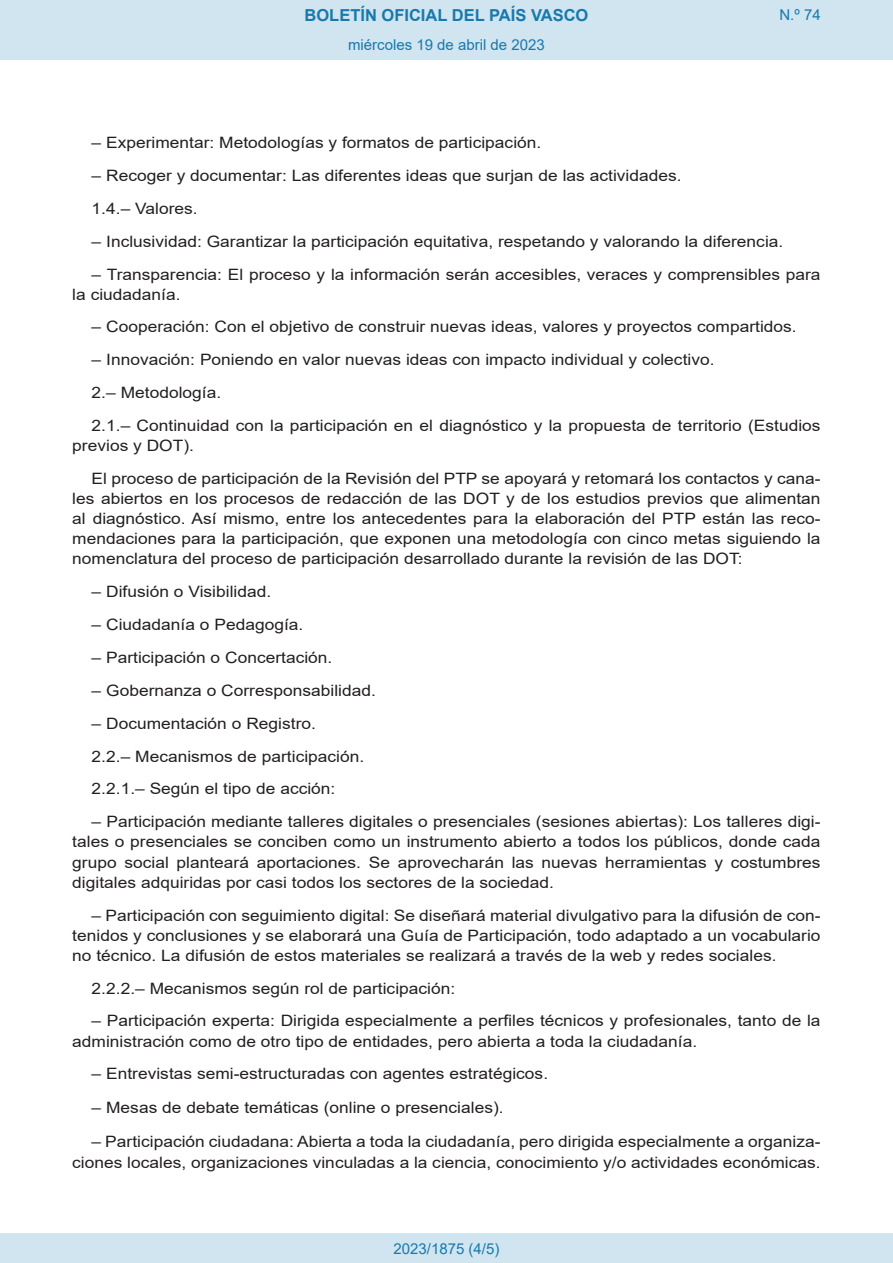
<style>
.page{position:relative;width:893px;height:1263px;background:#fff}
.page>*{position:absolute;margin:0;border:0;box-sizing:border-box;transform-origin:0 0}
.t1{font:700 16.5px "Arial";color:#1879ad}
.BOPVDetalle{font:15.6px/20.1px "Arial";color:#231f20;scale:1.11 1}
.Paginacion_Centro{font:15px "Arial";color:#1879ad}
</style>
<div class="page">
<div style="left:0;top:0;width:893px;height:60px;background:#d0e5f0"></div>
<div style="left:0;top:1233px;width:893px;height:30px;background:#d0e5f0"></div>
<p class="t1" style="left:305px;top:3px;width:285px">BOLETÍN OFICIAL DEL PAÍS VASCO</p>
<p class="Paginacion_Centro" style="left:348px;top:35px;width:198px">miércoles 19 de abril de 2023</p>
<p class="Paginacion_Centro" style="left:779px;top:5px;width:43px">N.º 74</p>
<p class="BOPVDetalle" style="left:92px;top:132px;width:407px">– Experimentar: Metodologías y formatos de participación.</p>
<p class="BOPVDetalle" style="left:92px;top:165px;width:533px">– Recoger y documentar: Las diferentes ideas que surjan de las actividades.</p>
<p class="BOPVDetalle" style="left:92px;top:198px;width:97px">1.4.– Valores.</p>
<p class="BOPVDetalle" style="left:92px;top:231px;width:625px">– Inclusividad: Garantizar la participación equitativa, respetando y valorando la diferencia.</p>
<p class="BOPVDetalle" style="left:72px;top:264px;width:676px;text-indent:19px">– Transparencia: El proceso y la información serán accesibles, veraces y comprensibles para la ciudadanía.</p>
<p class="BOPVDetalle" style="left:92px;top:317px;width:637px">– Cooperación: Con el objetivo de construir nuevas ideas, valores y proyectos compartidos.</p>
<p class="BOPVDetalle" style="left:92px;top:350px;width:563px">– Innovación: Poniendo en valor nuevas ideas con impacto individual y colectivo.</p>
<p class="BOPVDetalle" style="left:92px;top:383px;width:118px">2.– Metodología.</p>
<p class="BOPVDetalle" style="left:72px;top:415px;width:676px;text-indent:19px">2.1.– Continuidad con la participación en el diagnóstico y la propuesta de territorio (Estudios previos y DOT).</p>
<p class="BOPVDetalle" style="left:72px;top:468px;width:676px;text-align:justify;text-indent:19px">El proceso de participación de la Revisión del PTP se apoyará y retomará los contactos y cana&shy;les abiertos en los procesos de redacción de las DOT y de los estudios previos que alimentan al diagnóstico. Así mismo, entre los antecedentes para la elaboración del PTP están las reco&shy;mendaciones para la participación, que exponen una metodología con cinco metas siguiendo la nomenclatura del proceso de participación desarrollado durante la revisión de las DOT:</p>
<p class="BOPVDetalle" style="left:92px;top:582px;width:163px">– Difusión o Visibilidad.</p>
<p class="BOPVDetalle" style="left:92px;top:614px;width:192px">– Ciudadanía o Pedagogía.</p>
<p class="BOPVDetalle" style="left:92px;top:647px;width:218px">– Participación o Concertación.</p>
<p class="BOPVDetalle" style="left:92px;top:680px;width:258px">– Gobernanza o Corresponsabilidad.</p>
<p class="BOPVDetalle" style="left:92px;top:713px;width:204px">– Documentación o Registro.</p>
<p class="BOPVDetalle" style="left:92px;top:746px;width:247px">2.2.– Mecanismos de participación.</p>
<p class="BOPVDetalle" style="left:92px;top:779px;width:221px">2.2.1.– Según el tipo de acción:</p>
<p class="BOPVDetalle" style="left:72px;top:812px;width:676px;text-align:justify;text-indent:19px">– Participación mediante talleres digitales o presenciales (sesiones abiertas): Los talleres digi&shy;tales o presenciales se conciben como un instrumento abierto a todos los públicos, donde cada grupo social planteará aportaciones. Se aprovecharán las nuevas herramientas y costumbres digitales adquiridas por casi todos los sectores de la sociedad.</p>
<p class="BOPVDetalle" style="left:72px;top:905px;width:676px;text-align:justify;text-indent:19px">– Participación con seguimiento digital: Se diseñará material divulgativo para la difusión de con&shy;tenidos y conclusiones y se elaborará una Guía de Participación, todo adaptado a un vocabulario no técnico. La difusión de estos materiales se realizará a través de la web y redes sociales.</p>
<p class="BOPVDetalle" style="left:92px;top:978px;width:329px">2.2.2.– Mecanismos según rol de participación:</p>
<p class="BOPVDetalle" style="left:72px;top:1011px;width:676px;text-indent:19px">– Participación experta: Dirigida especialmente a perfiles técnicos y profesionales, tanto de la administración como de otro tipo de entidades, pero abierta a toda la ciudadanía.</p>
<p class="BOPVDetalle" style="left:92px;top:1064px;width:413px">– Entrevistas semi-estructuradas con agentes estratégicos.</p>
<p class="BOPVDetalle" style="left:92px;top:1097px;width:373px">– Mesas de debate temáticas (online o presenciales).</p>
<p class="BOPVDetalle" style="left:72px;top:1131px;width:676px;line-height:21px;text-align:right">– Participación ciudadana: Abierta a toda la ciudadanía, pero dirigida especialmente a organiza&shy;ciones locales, organizaciones vinculadas a la ciencia, conocimiento y/o actividades económicas.</p>
<p class="Paginacion_Centro" style="left:393px;top:1238px;width:107px">2023/1875 (4/5)</p>
</div>
